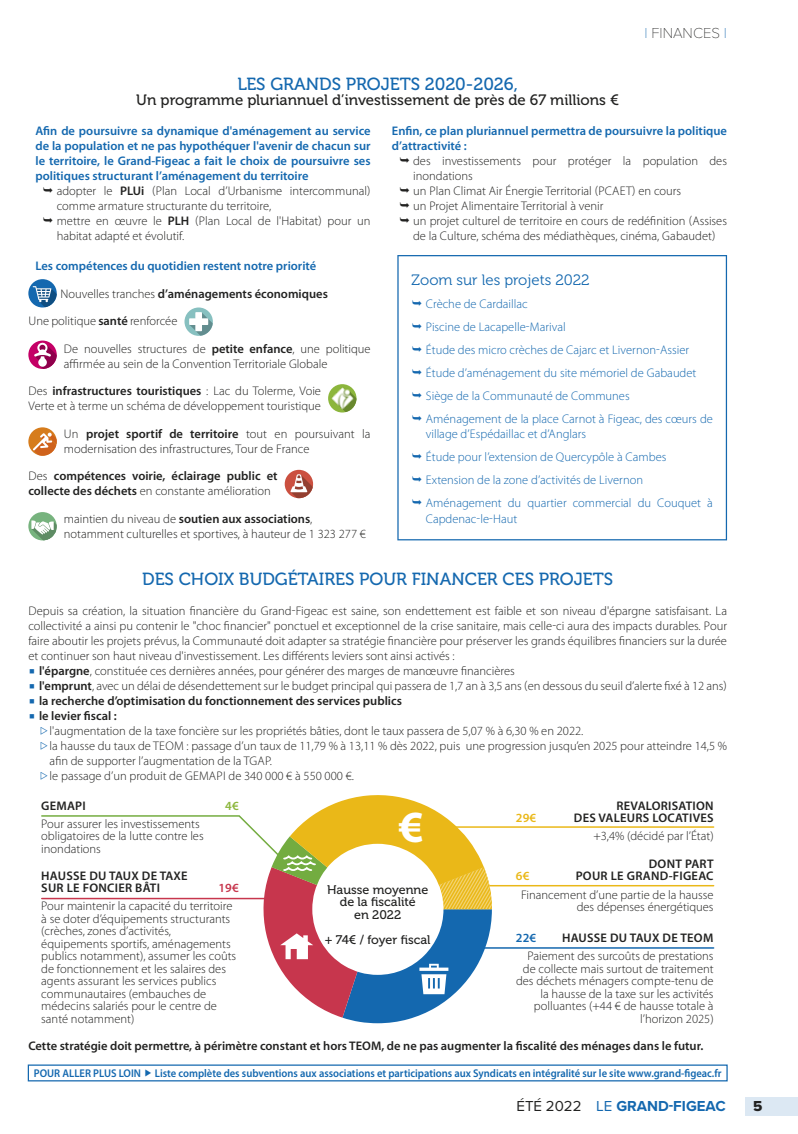
<style>
.page{position:relative;width:798px;height:1134px;background:#fff}
.page>*{position:absolute;margin:0;border:0;box-sizing:border-box;transform-origin:0 0}
.t1{font:700 44.75px "Myriad Pro";color:#fff}
.t2{font:17.5px "Museo 500";color:#1468af}
.t3{font:15px "Museo 500";color:#222221}
.t4{font:700 15px "Proxima Nova";color:#1468af}
.t5{font:15px "Museo 300";color:#1468af}
.t6{font:100 15px "Proxima Nova T";color:#222221}
.t7{font:15px "Proxima Nova Extrabld";color:#222221}
.t8{font:300 12.5px/12.5px "Myriad Pro";color:#222221}
.t9{font:300 12.5px/23px "Myriad Pro";color:#1468af}
.t10{font:600 12.5px/15px "Myriad Pro";color:#1468af;text-align:justify}
.t11{font:600 12.5px/15px "Myriad Pro";color:#222221}
.t12{font:600 12.5px/12.5px "Myriad Pro";letter-spacing:.02em;color:#222221}
.t13{font:12.5px/12.5px "Museo 500";color:#222221;text-align:center}
.t14{font:600 12.5px "Myriad Pro";color:#eab818}
.t15{font:600 12.5px "Myriad Pro";color:#c7364d}
.t16{font:600 12.5px "Myriad Pro";color:#8cb63c}
.t17{font:600 11.25px "Myriad Pro";color:#1468af;scale:.94 1}
.s1{color:#1468af}
.s2{font-weight:600}
.s3{font-weight:300}
.s4{font-family:"Lucida Grande";font-weight:400;color:#1468af}
.s5{font-weight:400;color:#222221}
.s6{font-weight:400}
</style>
<div class="page">
<div style="left:744px;top:1097px;width:53px;height:19px;background:#dce8f3"></div>
<hr style="left:476px;top:885px;width:237px;height:1px;background:#eab818">
<hr style="left:463px;top:947px;width:250px;height:2px;background:#1468af">
<hr style="left:423px;top:826px;width:290px;height:2px;background:#eab818">
<div style="left:28px;top:1064px;width:699px;height:17px;border:1px solid #1468af"></div>
<svg style="left:397px;top:255px;width:329px;height:285px"></svg>
<svg style="left:41px;top:795px;width:450px;height:228px"></svg>
<div style="left:28px;top:279px;width:29px;height:28px;background:#1468af;border-radius:50%"></div>
<svg style="left:33px;top:286px;width:24px;height:21px"></svg>
<svg style="left:184px;top:307px;width:29px;height:29px"></svg>
<svg style="left:189px;top:312px;width:24px;height:24px"></svg>
<div style="left:28px;top:341px;width:29px;height:28px;background:#c40066;border-radius:50%"></div>
<svg style="left:34px;top:342px;width:23px;height:27px"></svg>
<svg style="left:332px;top:389px;width:24px;height:23px"></svg>
<img style="left:328px;top:384px;width:28px;height:28px;border-radius:50%">
<svg style="left:28px;top:427px;width:29px;height:29px"></svg>
<svg style="left:32px;top:433px;width:25px;height:23px"></svg>
<div style="left:284px;top:470px;width:29px;height:28px;background:#cb5040;border-radius:50%"></div>
<svg style="left:290px;top:474px;width:23px;height:24px"></svg>
<div style="left:28px;top:512px;width:29px;height:28px;background:#77b37e;border-radius:50%"></div>
<svg style="left:31px;top:520px;width:26px;height:20px"></svg>
<svg style="left:412px;top:300px;width:9px;height:6px"></svg>
<svg style="left:412px;top:323px;width:9px;height:6px"></svg>
<svg style="left:412px;top:346px;width:9px;height:6px"></svg>
<svg style="left:412px;top:369px;width:9px;height:6px"></svg>
<svg style="left:412px;top:392px;width:9px;height:6px"></svg>
<svg style="left:412px;top:415px;width:9px;height:6px"></svg>
<svg style="left:412px;top:453px;width:9px;height:6px"></svg>
<svg style="left:412px;top:476px;width:9px;height:6px"></svg>
<svg style="left:412px;top:499px;width:9px;height:6px"></svg>
<h2 class="t2" style="left:237px;top:77px;width:282px">LES GRANDS PROJETS 2020-2026,</h2>
<p class="t3" style="left:136px;top:94px;width:484px">Un programme pluriannuel d’investissement de près de 67 millions €</p>
<p class="t6" style="left:644px;top:26px;width:84px"><span class="s1">I</span> FINANCES <span class="s1">I</span></p>
<p class="t6" style="left:650px;top:26px;width:71px">RUBRIQUE</p>
<p class="t10" style="left:35px;top:124px;width:336px">Afin de poursuivre sa dynamique d'aménagement au service de la population et ne pas hypothéquer l'avenir de chacun sur le territoire, le Grand-Figeac a fait le choix de poursuivre ses politiques structurant l’aménagement du territoire</p>
<p class="t8" style="left:57px;top:184px;width:315px;line-height:15px">adopter le <span class="s2">PLUi</span> (Plan Local d’Urbanisme intercommunal) comme armature structurante du territoire,<br>mettre en œuvre le <span class="s2">PLH</span> (Plan Local de l'Habitat) pour un habitat adapté et évolutif.</p>
<p class="t10" style="left:35px;top:259px;width:282px">Les compétences du quotidien restent notre priorité</p>
<p class="t11" style="left:60px;top:287px;width:269px"><span class="s3">Nouvelles tranches</span> d’aménagements économiques</p>
<p class="t8" style="left:28px;top:316px;width:150px">Une politique <span class="s2">santé</span> renforcée</p>
<p class="t8" style="left:64px;top:342px;width:308px;line-height:15px">De nouvelles structures de <span class="s2">petite enfance</span>, une politique affirmée au sein de la Convention Territoriale Globale</p>
<p class="t8" style="left:28px;top:384px;width:294px;line-height:15px">Des <span class="s2">infrastructures touristiques</span> : Lac du Tolerme, Voie<br>Verte et à terme un schéma de développement touristique</p>
<p class="t8" style="left:64px;top:427px;width:308px;line-height:15px">Un <span class="s2">projet sportif de territoire</span> tout en poursuivant la modernisation des infrastructures, Tour de France</p>
<p class="t11" style="left:28px;top:469px;width:251px"><span class="s3">Des</span> compétences voirie, éclairage public et collecte des déchets <span class="s3">en constante amélioration</span></p>
<p class="t8" style="left:64px;top:512px;width:303px;line-height:15px">maintien du niveau de <span class="s2">soutien aux associations</span>, notamment culturelles et sportives, à hauteur de 1 323 277 €</p>
<p class="t10" style="left:392px;top:124px;width:336px">Enfin, ce plan pluriannuel permettra de poursuivre la politique d’attractivité :</p>
<p class="t8" style="left:413px;top:154px;width:315px;line-height:15px">des investissements pour protéger la population des inondations<br>un Plan Climat Air Énergie Territorial (PCAET) en cours<br>un Projet Alimentaire Territorial à venir<br>un projet culturel de territoire en cours de redéfinition (Assises de la Culture, schéma des médiathèques, cinéma, Gabaudet)</p>
<p class="t5" style="left:411px;top:274px;width:179px">Zoom sur les projets 2022</p>
<p class="t9" style="left:425px;top:293px;width:288px">Crèche de Cardaillac<br>Piscine de Lacapelle-Marival<br>Étude des micro crèches de Cajarc et Livernon-Assier Étude d’aménagement du site mémoriel de Gabaudet Siège de la Communauté de Communes<br>Aménagement de la place Carnot à Figeac, des cœurs de</p>
<p class="t9" style="left:425px;top:424px;width:288px">village d’Espédaillac et d’Anglars<br>Étude pour l’extension de Quercypôle à Cambes Extension de la zone d’activités de Livernon Aménagement du quartier commercial du Couquet à</p>
<p class="t9" style="left:425px;top:508px;width:93px">Capdenac-le-Haut</p>
<h2 class="t2" style="left:142px;top:572px;width:472px">DES CHOIX BUDGÉTAIRES POUR FINANCER CES PROJETS</h2>
<p class="t8" style="left:28px;top:604px;width:700px;line-height:15px;text-align:justify">Depuis sa création, la situation financière du Grand-Figeac est saine, son endettement est faible et son niveau d'épargne satisfaisant. La collectivité a ainsi pu contenir le "choc financier" ponctuel et exceptionnel de la crise sanitaire, mais celle-ci aura des impacts durables. Pour faire aboutir les projets prévus, la Communauté doit adapter sa stratégie financière pour préserver les grands équilibres financiers sur la durée et continuer son haut niveau d'investissement. Les différents leviers sont ainsi activés :</p>
<p class="t8" style="left:28px;top:666px;width:487px"><span class="s4">■</span> <span class="s2">l'épargne</span>, constituée ces dernières années, pour générer des marges de manœuvre financières</p>
<p class="t8" style="left:28px;top:681px;width:699px"><span class="s4">■</span> <span class="s2">l'emprunt</span>, avec un délai de désendettement sur le budget principal qui passera de 1,7 an à 3,5 ans (en dessous du seuil d’alerte fixé à 12 ans)</p>
<p class="t11" style="left:28px;top:694px;width:375px"><span class="s4">■</span> la recherche d’optimisation du fonctionnement des services publics</p>
<p class="t11" style="left:28px;top:709px;width:90px"><span class="s4">■</span> le levier fiscal :</p>
<p class="t8" style="left:39px;top:726px;width:545px"><span class="s1">▷</span>l'augmentation de la taxe foncière sur les propriétés bâties, dont le taux passera de 5,07 % à 6,30 % en 2022.</p>
<p class="t8" style="left:39px;top:741px;width:689px"><span class="s1">▷</span>la hausse du taux de TEOM : passage d’un taux de 11,79 % à 13,11 % dès 2022, puis une progression jusqu’en 2025 pour atteindre 14,5 %</p>
<p class="t8" style="left:50px;top:756px;width:224px">afin de supporter l’augmentation de la TGAP.</p>
<p class="t8" style="left:39px;top:771px;width:316px"><span class="s1">▷</span>le passage d’un produit de GEMAPI de 340 000 € à 550 000 €.</p>
<p class="t11" style="left:41px;top:799px;width:46px">GEMAPI</p>
<p class="t16" style="left:225px;top:800px;width:15px">4€</p>
<p class="t8" style="left:41px;top:818px;width:164px">Pour assurer les investissements obligatoires de la lutte contre les inondations</p>
<p class="t12" style="left:41px;top:870px;width:148px">HAUSSE DU TAUX DE TAXE<br>SUR LE FONCIER BÂTI</p>
<p class="t15" style="left:218px;top:883px;width:22px">19€</p>
<p class="t8" style="left:41px;top:901px;width:196px">Pour maintenir la capacité du territoire à se doter d’équipements structurants (crèches, zones d’activités, équipements sportifs, aménagements publics notamment), assumer les coûts de fonctionnement et les salaires des agents assurant les services publics communautaires (embauches de médecins salariés pour le centre de santé notamment)</p>
<h1 class="t1" style="left:398px;top:809px;width:26px">€</h1>
<p class="t13" style="left:327px;top:884px;width:103px">Hausse moyenne de la fiscalité<br>en 2022</p>
<p class="t13" style="left:325px;top:934px;width:107px">+ 74€ / foyer fiscal</p>
<p class="t12" style="left:616px;top:800px;width:99px">REVALORISATION</p>
<p class="t14" style="left:515px;top:813px;width:22px">29€</p>
<p class="t12" style="left:573px;top:813px;width:141px">DES VALEURS LOCATIVES</p>
<p class="t8" style="left:593px;top:831px;width:122px">+3,4% (décidé par l’État)</p>
<p class="t12" style="left:648px;top:858px;width:66px">DONT PART</p>
<p class="t14" style="left:515px;top:871px;width:15px">6€</p>
<p class="t12" style="left:575px;top:871px;width:139px">POUR LE GRAND-FIGEAC</p>
<p class="t8" style="left:521px;top:889px;width:194px;text-align:right">Financement d’une partie de la hausse des dépenses énergétiques</p>
<p class="t10" style="left:515px;top:932px;width:22px">22€</p>
<p class="t12" style="left:562px;top:933px;width:153px">HAUSSE DU TAUX DE TEOM</p>
<p class="t8" style="left:516px;top:951px;width:199px;text-align:right">Paiement des surcoûts de prestations de collecte mais surtout de traitement des déchets ménagers compte-tenu de la hausse de la taxe sur les activités polluantes (+44 € de hausse totale à l’horizon 2025)</p>
<p class="t11" style="left:28px;top:1039px;width:676px">Cette stratégie doit permettre, à périmètre constant et hors TEOM, de ne pas augmenter la fiscalité des ménages dans le futur.</p>
<p class="t17" style="left:34px;top:1068px;width:733px">POUR ALLER PLUS LOIN Liste complète des subventions aux associations et participations aux Syndicats en intégralité sur le site www.grand-figeac.fr</p>
<p class="t4" style="left:516px;top:1099px;width:210px"><span class="s5">ÉTÉ 2022</span> <span class="s6">LE</span> GRAND-FIGEAC</p>
<p class="t7" style="left:753px;top:1099px;width:11px">5</p>
</div>
